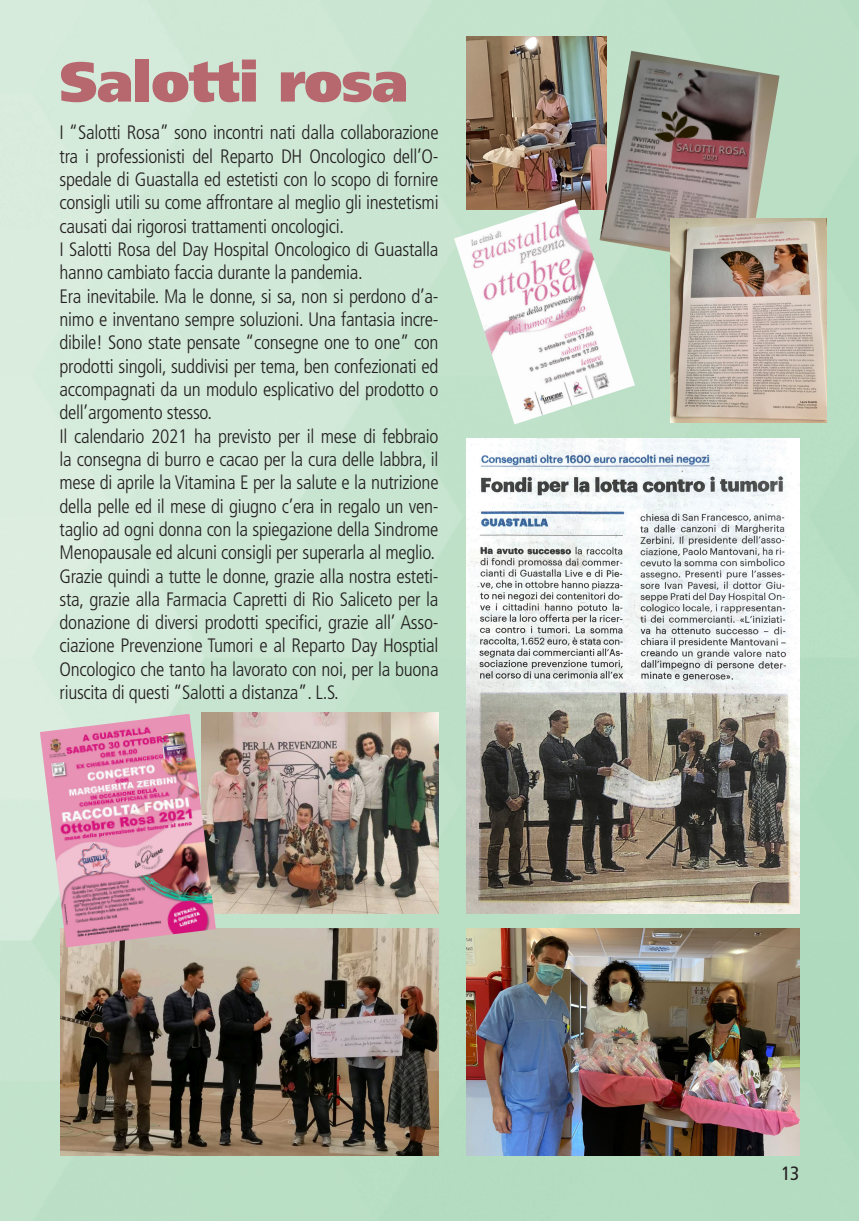
<style>
.page{position:relative;width:859px;height:1221px;background:#fff}
.page>*{position:absolute;margin:0;border:0;box-sizing:border-box;transform-origin:0 0}
.t1{font:900 56px "Frutiger LT Std";letter-spacing:-.01em;color:#b7686e}
.t2{font:300 condensed 19.43px/23.3px "Frutiger LT Std";letter-spacing:-.015em;color:#231f20;text-align:justify}
.t3{font:condensed 19.25px "Frutiger LT Std";color:#231f20}
</style>
<div class="page">
<img style="left:0;top:0;width:858px;height:1220px">
<img style="left:466px;top:438px;width:333px;height:475px">
<img style="left:466px;top:928px;width:333px;height:227px">
<img style="left:466px;top:37px;width:140px;height:162px">
<img style="left:599px;top:51px;width:180px;height:214px">
<img style="left:670px;top:218px;width:156px;height:205px">
<img style="left:454px;top:199px;width:180px;height:225px">
<img style="left:201px;top:712px;width:237px;height:201px">
<img style="left:61px;top:928px;width:377px;height:227px">
<img style="left:40px;top:713px;width:176px;height:234px">
<p class="t1" style="left:60px;top:48px;width:350px">Salotti rosa</p>
<p class="t2" style="left:60px;top:121px;width:380px">I “Salotti Rosa” sono incontri nati dalla collaborazione tra i professionisti del Reparto DH Oncologico dell’O&shy;spedale di Guastalla ed estetisti con lo scopo di fornire consigli utili su come affrontare al meglio gli inestetismi causati dai rigorosi trattamenti oncologici.</p>
<p class="t2" style="left:60px;top:238px;width:380px">I Salotti Rosa del Day Hospital Oncologico di Guastalla hanno cambiato faccia durante la pandemia.</p>
<p class="t2" style="left:60px;top:284px;width:380px">Era inevitabile. Ma le donne, si sa, non si perdono d’a&shy;nimo e inventano sempre soluzioni. Una fantasia incre&shy;dibile! Sono state pensate “consegne one to one” con prodotti singoli, suddivisi per tema, ben confezionati ed accompagnati da un modulo esplicativo del prodotto o dell’argomento stesso.</p>
<p class="t2" style="left:60px;top:424px;width:380px">Il calendario 2021 ha previsto per il mese di febbraio la consegna di burro e cacao per la cura delle labbra, il mese di aprile la Vitamina E per la salute e la nutrizione della pelle ed il mese di giugno c’era in regalo un ven&shy;taglio ad ogni donna con la spiegazione della Sindrome Menopausale ed alcuni consigli per superarla al meglio.</p>
<p class="t2" style="left:60px;top:564px;width:380px">Grazie quindi a tutte le donne, grazie alla nostra esteti&shy;sta, grazie alla Farmacia Capretti di Rio Saliceto per la donazione di diversi prodotti specifici, grazie all’ Asso&shy;ciazione Prevenzione Tumori e al Reparto Day Hosptial Oncologico che tanto ha lavorato con noi, per la buona riuscita di questi “Salotti a distanza”. L.S.</p>
<p class="t3" style="left:781px;top:1161px;width:19px">13</p>
</div>
